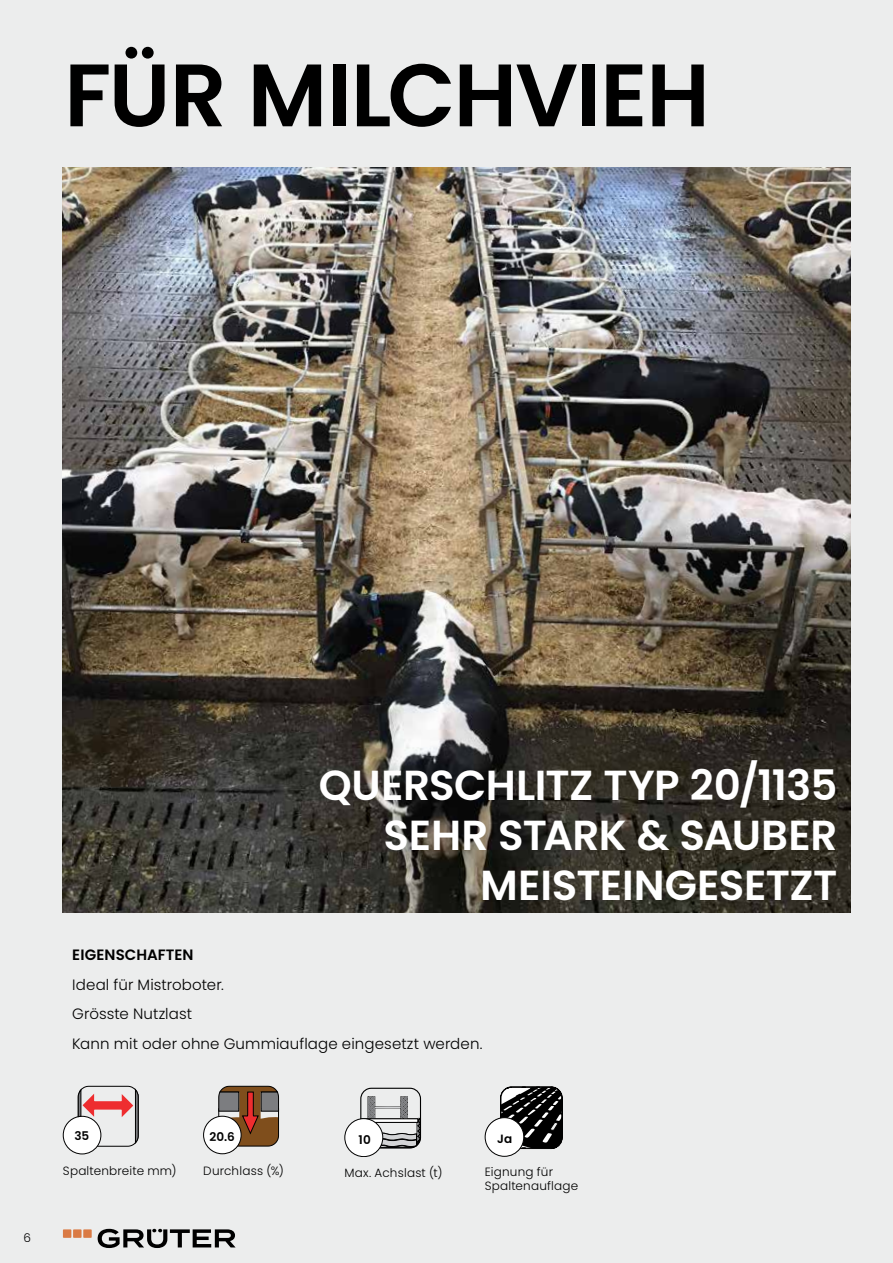
<style>
.page{position:relative;width:893px;height:1263px;background:#eceded}
.page>*{position:absolute;margin:0;border:0;box-sizing:border-box;transform-origin:0 0}
.t1{font:600 88.5px "Poppins";letter-spacing:-.015em;color:#000}
.t2{font:600 42px/50.4px "Poppins";letter-spacing:-.01em;color:#fff;text-align:right}
.t3{font:300 15px/29.7px "Poppins";letter-spacing:.01em;color:#000}
.t4{font:600 15px "Poppins";letter-spacing:.01em;color:#000}
.t5{font:300 12px/14.4px "Poppins";letter-spacing:.015em;color:#000}
.t6{font:600 12px "Poppins";letter-spacing:.01em;color:#000}
</style>
<div class="page">
<svg style="left:98px;top:1229px;width:138px;height:19px;background:#7f7f7f"></svg>
<div style="left:83px;top:1229px;width:9px;height:9px;background:#da7a44"></div>
<div style="left:73px;top:1229px;width:9px;height:9px;background:#da7a44"></div>
<div style="left:63px;top:1229px;width:8px;height:9px;background:#da7a44"></div>
<img style="left:63px;top:168px;width:787px;height:744px">
<svg style="left:63px;top:1086px;width:76px;height:68px"></svg>
<svg style="left:360px;top:1088px;width:61px;height:61px;background:#b4b5b5"></svg>
<div style="left:345px;top:1118px;width:38px;height:38px;background:#fff;border-radius:50%"></div>
<div style="left:344px;top:1118px;width:39px;height:39px;border:1px solid #000;border-radius:50%"></div>
<svg style="left:203px;top:1086px;width:76px;height:68px"></svg>
<svg style="left:485px;top:1087px;width:77px;height:70px"></svg>
<h1 class="t1" style="left:64px;top:44px;width:647px">FÜR MILCHVIEH</h1>
<p class="t5" style="left:23px;top:1230px;width:9px">6</p>
<h2 class="t2" style="left:319px;top:760px;width:520px">QUERSCHLITZ TYP 20/1135<br>SEHR STARK &amp; SAUBER<br>MEISTEINGESETZT</h2>
<p class="t4" style="left:72px;top:946px;width:123px">EIGENSCHAFTEN</p>
<p class="t3" style="left:72px;top:969px;width:412px">Ideal für Mistroboter.<br>Grösste Nutzlast<br>Kann mit oder ohne Gummiauflage eingesetzt werden.</p>
<p class="t6" style="left:74px;top:1129px;width:16px">35</p>
<p class="t6" style="left:209px;top:1130px;width:27px">20.6</p>
<p class="t6" style="left:359px;top:1133px;width:14px">10</p>
<p class="t6" style="left:497px;top:1131px;width:17px">Ja</p>
<p class="t5" style="left:63px;top:1163px;width:115px">Spaltenbreite mm)</p>
<p class="t5" style="left:203px;top:1164px;width:82px">Durchlass (%)</p>
<p class="t5" style="left:344px;top:1165px;width:99px">Max. Achslast (t)</p>
<p class="t5" style="left:485px;top:1164px;width:95px">Eignung für<br>Spaltenauflage</p>
</div>
